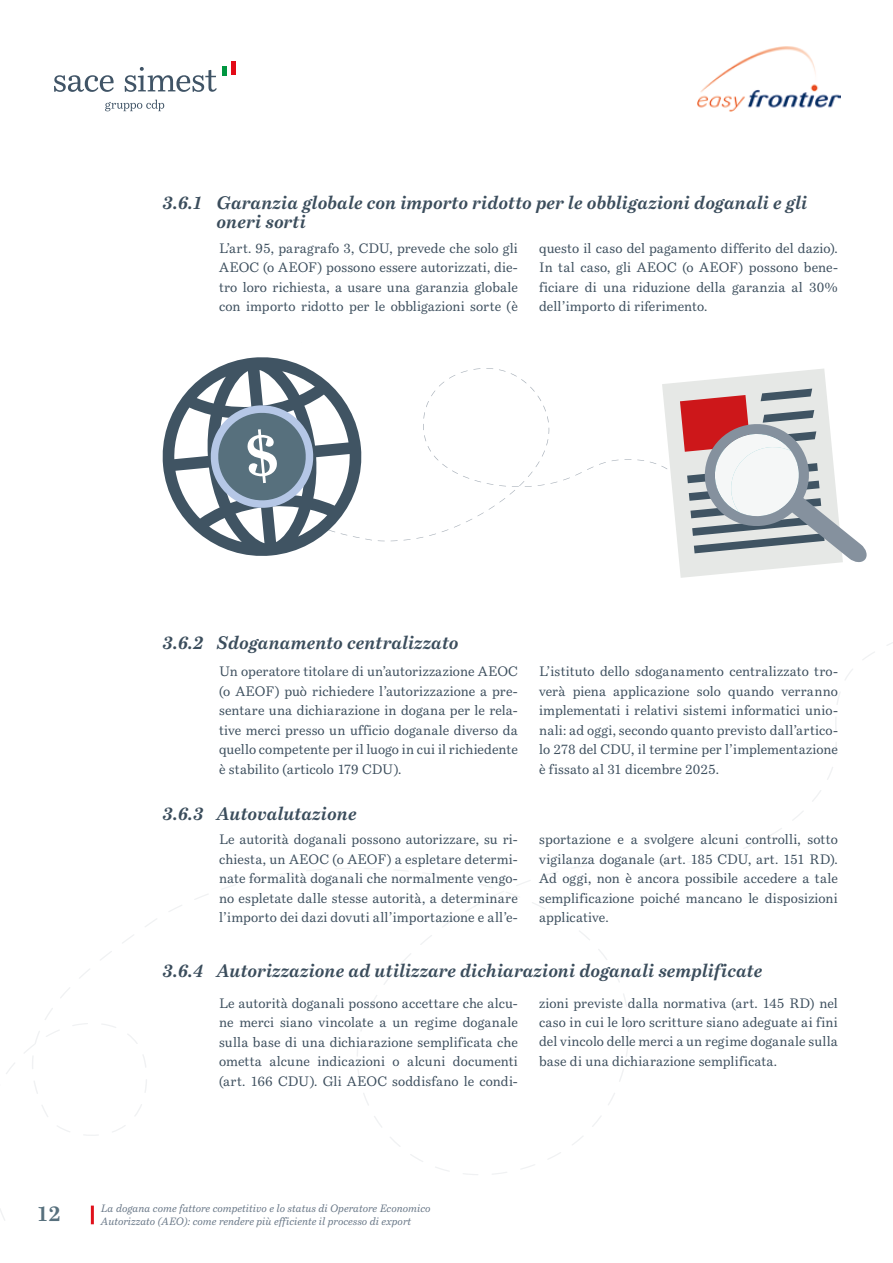
<style>
.page{position:relative;width:893px;height:1263px;background:#fff}
.page>*{position:absolute;margin:0;border:0;box-sizing:border-box;transform-origin:0 0}
.t1{font:700 21px "Bressay W01";color:#57707d}
.t2{font:italic 700 18px/19.5px "Bressay W01";color:#3b4d5c}
.t3{font:13.5px/19.5px "Bressay W01";letter-spacing:.01em;color:#3b4d5c;text-align:justify}
.t4{font:italic 10.5px/12.6px "Bressay W01";color:#667585}
</style>
<div class="page">
<svg style="left:366px;top:368px;width:296px;height:173px"></svg>
<svg style="left:662px;top:368px;width:205px;height:210px"></svg>
<div style="left:222px;top:66px;width:5px;height:9px;background:#009640"></div>
<div style="left:231px;top:61px;width:5px;height:14px;background:#e30a17"></div>
<svg style="left:54px;top:75px;width:60px;height:17px"></svg>
<svg style="left:125px;top:67px;width:92px;height:25px"></svg>
<svg style="left:105px;top:100px;width:59px;height:11px"></svg>
<img style="left:698px;top:46px;width:143px;height:65px">
<hr style="left:91px;top:1205px;width:3px;height:19px;background:#e0111b">
<svg style="left:162px;top:357px;width:204px;height:199px"></svg>
<h2 class="t2" style="left:217px;top:193px;width:592px;text-indent:-54px">3.6.1 Garanzia globale con importo ridotto per le obbligazioni doganali e gli oneri sorti</h2>
<p class="t3" style="left:219px;top:238px;width:300px">L’art. 95, paragrafo 3, CDU, prevede che solo gli AEOC (o AEOF) possono essere autorizzati, die&shy;tro loro richiesta, a usare una garanzia globale con importo ridotto per le obbligazioni sorte (è</p>
<p class="t3" style="left:539px;top:238px;width:300px">questo il caso del pagamento differito del dazio).<br>In tal caso, gli AEOC (o AEOF) possono bene&shy;ficiare di una riduzione della garanzia al 30% dell’importo di riferimento.</p>
<h2 class="t2" style="left:163px;top:633px;width:297px">3.6.2 Sdoganamento centralizzato</h2>
<p class="t3" style="left:219px;top:662px;width:300px">Un operatore titolare di un’autorizzazione AEOC (o AEOF) può richiedere l’autorizzazione a pre&shy;sentare una dichiarazione in dogana per le rela&shy;tive merci presso un ufficio doganale diverso da quello competente per il luogo in cui il richiedente è stabilito (articolo 179 CDU).</p>
<p class="t3" style="left:539px;top:662px;width:300px">L’istituto dello sdoganamento centralizzato tro&shy;verà piena applicazione solo quando verranno implementati i relativi sistemi informatici unio&shy;nali: ad oggi, secondo quanto previsto dall’artico&shy;lo 278 del CDU, il termine per l’implementazione è fissato al 31 dicembre 2025.</p>
<h2 class="t2" style="left:163px;top:804px;width:195px">3.6.3 Autovalutazione</h2>
<p class="t3" style="left:219px;top:830px;width:300px">Le autorità doganali possono autorizzare, su ri&shy;chiesta, un AEOC (o AEOF) a espletare determi&shy;nate formalità doganali che normalmente vengo&shy;no espletate dalle stesse autorità, a determinare l’importo dei dazi dovuti all’importazione e all’e-</p>
<p class="t3" style="left:539px;top:830px;width:300px">sportazione e a svolgere alcuni controlli, sotto vigilanza doganale (art. 185 CDU, art. 151 RD).<br>Ad oggi, non è ancora possibile accedere a tale semplificazione poiché mancano le disposizioni applicative.</p>
<h2 class="t2" style="left:163px;top:961px;width:601px">3.6.4 Autorizzazione ad utilizzare dichiarazioni doganali semplificate</h2>
<p class="t3" style="left:219px;top:993px;width:300px">Le autorità doganali possono accettare che alcu&shy;ne merci siano vincolate a un regime doganale sulla base di una dichiarazione semplificata che ometta alcune indicazioni o alcuni documenti (art. 166 CDU). Gli AEOC soddisfano le condi-</p>
<p class="t3" style="left:539px;top:993px;width:300px">zioni previste dalla normativa (art. 145 RD) nel caso in cui le loro scritture siano adeguate ai fini del vincolo delle merci a un regime doganale sulla base di una dichiarazione semplificata.</p>
<h1 class="t1" style="left:37px;top:1200px;width:25px">12</h1>
<p class="t4" style="left:101px;top:1202px;width:331px">La dogana come fattore competitivo e lo status di Operatore Economico<br>Autorizzato (AEO): come rendere più efficiente il processo di export</p>
</div>
